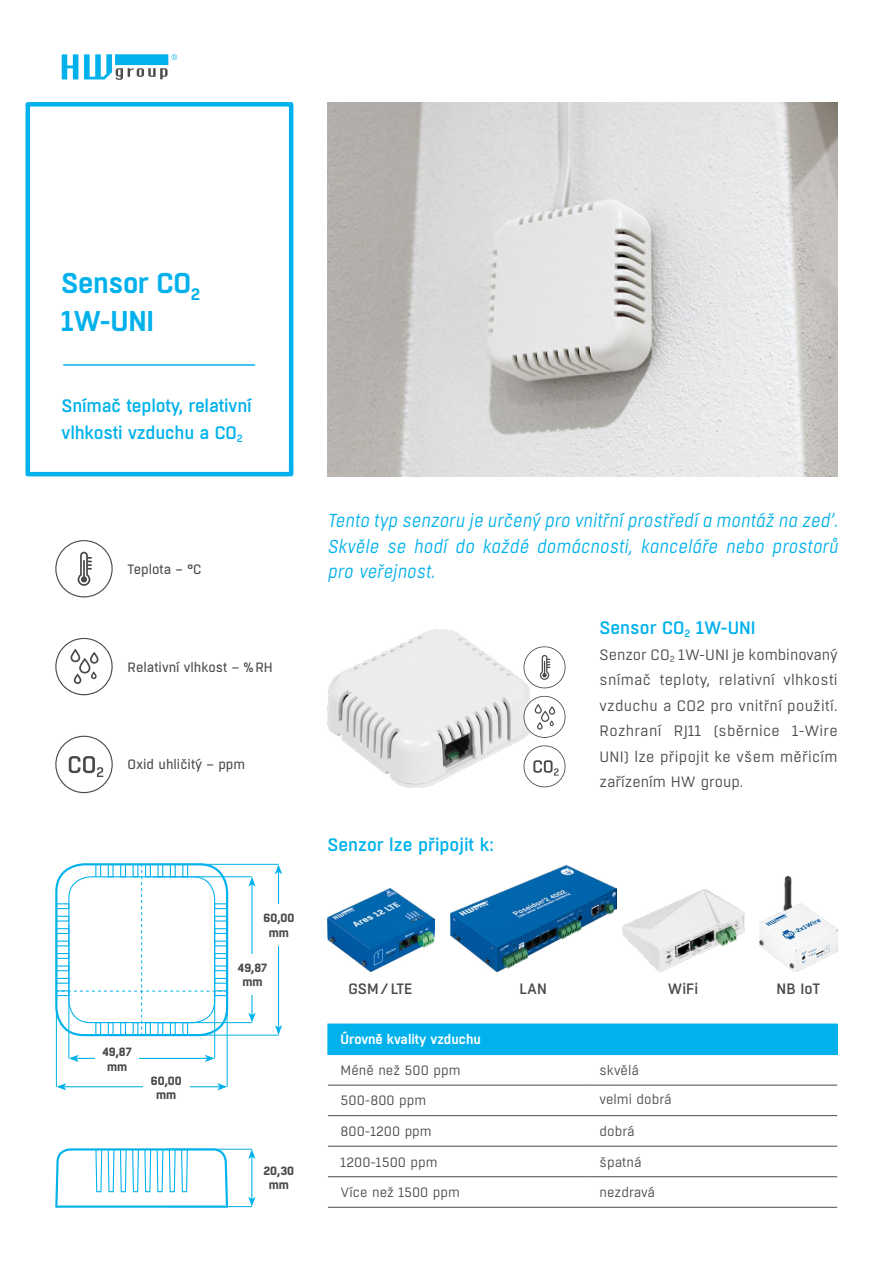
<style>
.page{position:relative;width:893px;height:1263px;background:#fff}
.page>*{position:absolute;margin:0;border:0;box-sizing:border-box;transform-origin:0 0}
.t1{font:600 28.5px/37.5px "Boxed";letter-spacing:-.015em;color:#00b1eb}
.t2{font:italic 18.75px/25.5px "Boxed";letter-spacing:.01em;color:#00b1eb;text-align:justify}
.t3{font:500 18px/27px "Boxed";letter-spacing:-.01em;color:#00b1eb}
.t4{font:15px/25.5px "Boxed";letter-spacing:.02em;color:#4a4a49;text-align:justify}
.t5{font:500 15px "Boxed";color:#4a4a49}
.t6{font:13.5px "Boxed";color:#4a4a49}
.t7{font:13.5px "Boxed";color:#4a4a49}
.t8{font:600 13.5px "Boxed";color:#fff}
.t9{font:700 12px/14.4px "Boxed";color:#4a4a49;text-align:center}
</style>
<div class="page">
<img style="left:327px;top:102px;width:511px;height:374px">
<div style="left:26px;top:102px;width:267px;height:374px;border:4px solid #00b1eb"></div>
<svg style="left:62px;top:54px;width:115px;height:26px"></svg>
<hr style="left:64px;top:364px;width:191px;height:2px;background:#00b1eb">
<svg style="left:55px;top:540px;width:58px;height:58px"></svg>
<svg style="left:55px;top:637px;width:58px;height:59px"></svg>
<hr style="left:151px;top:1035px;width:128px;height:1px;background:#00b1eb">
<hr style="left:151px;top:864px;width:128px;height:1px;background:#00b1eb">
<hr style="left:153px;top:876px;width:99px;height:1px;background:#00b1eb">
<hr style="left:153px;top:1022px;width:99px;height:1px;background:#00b1eb">
<hr style="left:278px;top:872px;width:1px;height:155px;background:#00b1eb">
<svg style="left:275px;top:1025px;width:7px;height:10px"></svg>
<svg style="left:275px;top:864px;width:7px;height:10px"></svg>
<hr style="left:251px;top:884px;width:2px;height:131px;background:#00b1eb">
<svg style="left:248px;top:1013px;width:8px;height:10px"></svg>
<svg style="left:248px;top:877px;width:8px;height:10px"></svg>
<div style="left:260px;top:904px;width:38px;height:42px;background:#fff"></div>
<div style="left:236px;top:954px;width:33px;height:41px;background:#fff"></div>
<hr style="left:56px;top:924px;width:1px;height:163px;background:#00b1eb">
<hr style="left:227px;top:924px;width:1px;height:163px;background:#00b1eb">
<hr style="left:214px;top:924px;width:1px;height:134px;background:#00b1eb">
<hr style="left:69px;top:924px;width:1px;height:134px;background:#00b1eb">
<hr style="left:64px;top:1086px;width:156px;height:1px;background:#00b1eb">
<svg style="left:56px;top:1083px;width:10px;height:7px"></svg>
<svg style="left:217px;top:1083px;width:10px;height:7px"></svg>
<hr style="left:76px;top:1058px;width:131px;height:1px;background:#00b1eb">
<svg style="left:69px;top:1055px;width:10px;height:7px"></svg>
<svg style="left:205px;top:1055px;width:10px;height:7px"></svg>
<div style="left:143px;top:1069px;width:47px;height:36px;background:#fff"></div>
<div style="left:95px;top:1042px;width:44px;height:33px;background:#fff"></div>
<svg style="left:56px;top:864px;width:172px;height:172px"></svg>
<hr style="left:166px;top:1149px;width:86px;height:1px;background:#00b1eb">
<hr style="left:166px;top:1206px;width:86px;height:1px;background:#00b1eb">
<hr style="left:251px;top:1157px;width:1px;height:42px;background:#00b1eb">
<svg style="left:248px;top:1197px;width:7px;height:10px"></svg>
<svg style="left:248px;top:1149px;width:7px;height:10px"></svg>
<svg style="left:55px;top:1148px;width:174px;height:60px"></svg>
<div style="left:328px;top:1024px;width:509px;height:30px;background:#00b1eb"></div>
<hr style="left:327px;top:1023px;width:260px;height:1px;background:#00b1eb">
<hr style="left:327px;top:1024px;width:1px;height:30px;background:#00b1eb">
<hr style="left:587px;top:1023px;width:251px;height:1px;background:#00b1eb">
<hr style="left:837px;top:1024px;width:1px;height:30px;background:#00b1eb">
<hr style="left:327px;top:1054px;width:260px;height:1px;background:#00b1eb">
<hr style="left:587px;top:1054px;width:251px;height:1px;background:#00b1eb">
<hr style="left:328px;top:1085px;width:259px;height:1px;background:#4a4a49">
<hr style="left:587px;top:1085px;width:250px;height:1px;background:#4a4a49">
<hr style="left:328px;top:1115px;width:259px;height:1px;background:#4a4a49">
<hr style="left:587px;top:1115px;width:250px;height:1px;background:#4a4a49">
<hr style="left:328px;top:1146px;width:259px;height:1px;background:#4a4a49">
<hr style="left:587px;top:1146px;width:250px;height:1px;background:#4a4a49">
<hr style="left:328px;top:1176px;width:259px;height:1px;background:#4a4a49">
<hr style="left:587px;top:1176px;width:250px;height:1px;background:#4a4a49">
<hr style="left:328px;top:1207px;width:259px;height:1px;background:#4a4a49">
<hr style="left:587px;top:1207px;width:250px;height:1px;background:#4a4a49">
<img style="left:327px;top:629px;width:194px;height:158px">
<svg style="left:521px;top:646px;width:45px;height:142px"></svg>
<svg style="left:55px;top:735px;width:58px;height:59px"></svg>
<img style="left:327px;top:888px;width:107px;height:83px">
<img style="left:450px;top:865px;width:166px;height:106px">
<img style="left:759px;top:876px;width:79px;height:95px">
<img style="left:622px;top:889px;width:122px;height:82px">
<h1 class="t1" style="left:61px;top:266px;width:141px">Sensor CO<sub>2<br></sub>1W-UNI</h1>
<p class="t3" style="left:62px;top:393px;width:192px">Snímač teploty, relativní vlhkosti vzduchu a CO<sub>2</sub></p>
<p class="t7" style="left:128px;top:561px;width:76px">Teplota – °C</p>
<p class="t7" style="left:128px;top:658px;width:147px">Relativní vlhkost – %RH</p>
<p class="t7" style="left:128px;top:756px;width:119px">Oxid uhličitý – ppm</p>
<p class="t9" style="left:103px;top:1045px;width:31px">49,87 mm</p>
<p class="t9" style="left:151px;top:1073px;width:32px">60,00 mm</p>
<p class="t9" style="left:264px;top:911px;width:32px">60,00 mm</p>
<p class="t9" style="left:238px;top:961px;width:31px">49,87 mm</p>
<p class="t9" style="left:264px;top:1164px;width:32px">20,30 mm</p>
<p class="t2" style="left:327px;top:509px;width:512px">Tento typ senzoru je určený pro vnitřní prostředí a montáž na zeď.<br>Skvěle se hodí do každé domácnosti, kanceláře nebo prostorů pro veřejnost.</p>
<p class="t3" style="left:600px;top:615px;width:158px">Sensor CO<sub>2</sub> 1W-UNI</p>
<p class="t4" style="left:600px;top:642px;width:240px">Senzor CO<sub>2</sub> 1W-UNI je kombinovaný snímač teploty, relativní vlhkosti vzduchu a CO2 pro vnitřní použití.<br>Rozhraní RJ11 (sběrnice 1-Wire UNI) lze připojit ke všem měřicím zařízením HW group.</p>
<p class="t3" style="left:327px;top:832px;width:168px">Senzor lze připojit k:</p>
<p class="t5" style="left:349px;top:979px;width:66px">GSM/LTE</p>
<p class="t5" style="left:520px;top:979px;width:29px">LAN</p>
<p class="t5" style="left:668px;top:979px;width:32px">WiFi</p>
<p class="t5" style="left:777px;top:979px;width:45px">NB IoT</p>
<p class="t8" style="left:341px;top:1031px;width:142px">Úrovně kvality vzduchu</p>
<p class="t6" style="left:341px;top:1062px;width:121px">Méně než 500 ppm</p>
<p class="t6" style="left:600px;top:1062px;width:41px">skvělá</p>
<p class="t6" style="left:341px;top:1092px;width:87px">500-800 ppm</p>
<p class="t6" style="left:600px;top:1090px;width:74px">velmi dobrá</p>
<p class="t6" style="left:341px;top:1123px;width:93px">800-1200 ppm</p>
<p class="t6" style="left:600px;top:1123px;width:37px">dobrá</p>
<p class="t6" style="left:341px;top:1153px;width:98px">1200-1500 ppm</p>
<p class="t6" style="left:600px;top:1153px;width:44px">špatná</p>
<p class="t6" style="left:341px;top:1184px;width:121px">Více než 1500 ppm</p>
<p class="t6" style="left:600px;top:1184px;width:57px">nezdravá</p>
</div>
